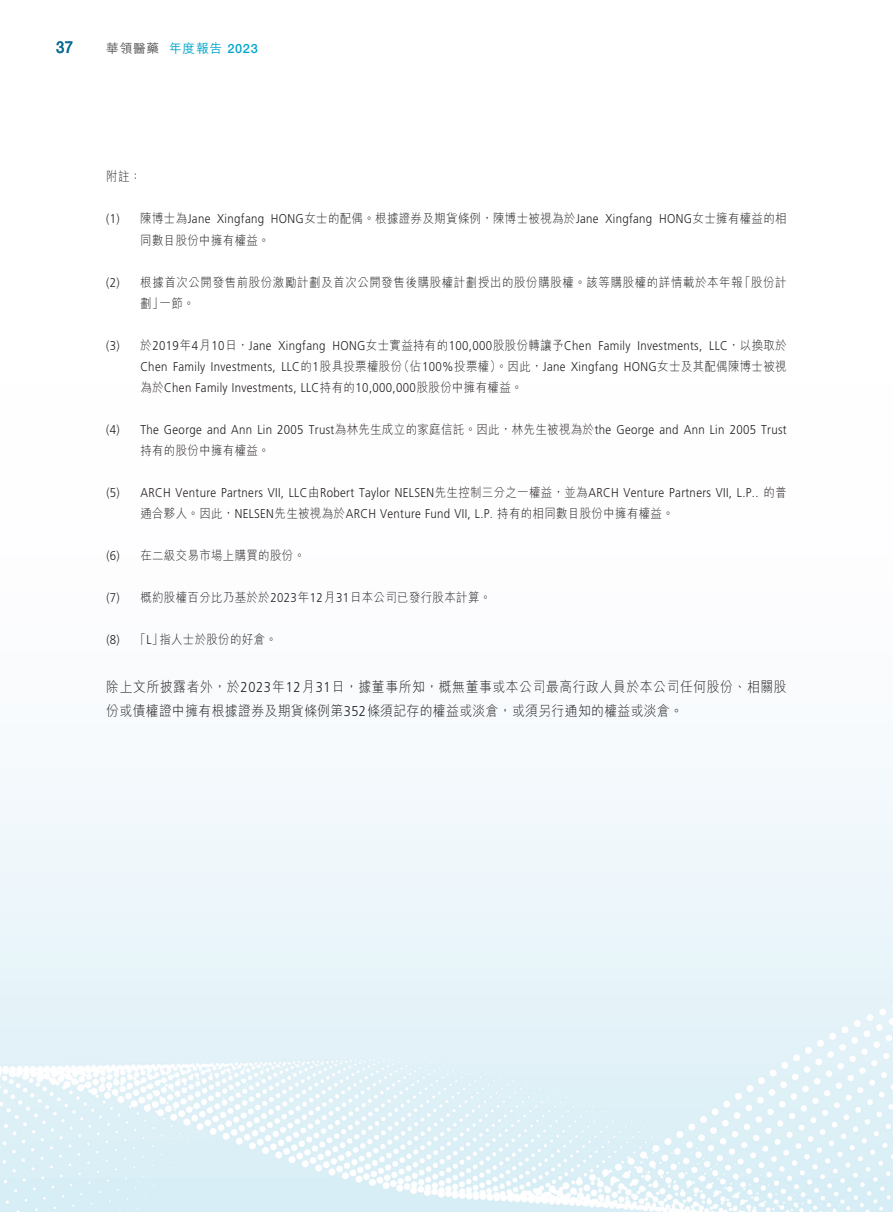
<style>
.page{position:relative;width:893px;height:1212px;background:#fff}
.page>*{position:absolute;margin:0;border:0;box-sizing:border-box;transform-origin:0 0}
.t1{font:500 16.5px "Helvetica Neue LT Std";color:#0d6d95;scale:.9 1}
.t2{font:300 14.25px/24px "M Hei HK";letter-spacing:.03em;color:#231f20;scale:.9 1}
.t3{font:300 12.75px/21px "Frutiger LT Std";letter-spacing:.03em;color:#231f20;scale:.9 1}
.t4{font:300 12.75px "M Hei HK";letter-spacing:.03em;color:#231f20;scale:.9 1}
.t5{font:300 12.75px "M Hei HK";letter-spacing:.05em;color:#231f20;scale:.9 1}
.t6{font:500 12.75px "M Hei HK";color:#00a6cb}
.t7{font:500 12.75px "M Hei HK";color:#57585a}
.s1{font-family:"Helvetica Neue LT Std"}
.s2{font-family:"Frutiger LT Std"}
.s3{font-family:"M Hei HK"}
</style>
<div class="page">
<img style="left:0;top:768px;width:893px;height:444px">
<p class="t1" style="left:56px;top:37px;width:20px">37</p>
<p class="t7" style="left:106px;top:39px;width:55px">華領醫藥</p>
<p class="t6" style="left:169px;top:39px;width:90px">年度報告 <span class="s1">2023</span></p>
<p class="t4" style="left:106px;top:170px;width:40px">附註：</p>
<p class="t3" style="left:106px;top:209px;width:16px">1( )</p>
<p class="t4" style="left:140px;top:212px;width:79px">陳博士為<span class="s2">Jane</span></p>
<p class="t3" style="left:217px;top:209px;width:54px">Xingfang</p>
<p class="t4" style="left:271px;top:212px;width:366px"><span class="s2">HONG</span>女士的配偶。根據證券及期貨條例，陳博士被視為於<span class="s2">Jane</span></p>
<p class="t3" style="left:605px;top:209px;width:54px">Xingfang</p>
<p class="t4" style="left:659px;top:212px;width:143px"><span class="s2">HONG</span>女士擁有權益的相</p>
<p class="t4" style="left:140px;top:233px;width:145px">同數目股份中擁有權益。</p>
<p class="t3" style="left:106px;top:272px;width:16px">2( )</p>
<p class="t3" style="left:106px;top:335px;width:16px">3( )</p>
<p class="t3" style="left:106px;top:419px;width:16px">4( )</p>
<p class="t3" style="left:106px;top:482px;width:16px">5( )</p>
<p class="t3" style="left:106px;top:545px;width:16px">6( )</p>
<p class="t3" style="left:106px;top:587px;width:16px">7( )</p>
<p class="t5" style="left:140px;top:275px;width:671px">根據首次公開發售前股份激勵計劃及首次公開發售後購股權計劃授出的股份購股權。該等購股權的詳情載於本年報</p>
<p class="t4" style="left:739px;top:275px;width:54px">「股份計</p>
<p class="t4" style="left:160px;top:296px;width:40px">一節。</p>
<p class="t4" style="left:140px;top:296px;width:27px">劃」</p>
<p class="t3" style="left:140px;top:335px;width:147px"><span class="s3">於</span>2019<span class="s3">年 月</span>4 10<span class="s3">日，</span>Jane</p>
<p class="t3" style="left:279px;top:335px;width:54px">Xingfang</p>
<p class="t3" style="left:332px;top:335px;width:289px">HONG<span class="s3">女士實益持有的</span>100,000<span class="s3">股股份轉讓予</span>Chen</p>
<p class="t3" style="left:598px;top:335px;width:37px">Family</p>
<p class="t3" style="left:637px;top:335px;width:73px">Investments,</p>
<p class="t4" style="left:709px;top:338px;width:88px"><span class="s2">LLC</span>，以換取於</p>
<p class="t4" style="left:398px;top:359px;width:433px">（佔<span class="s2">100%</span>投票權）。因此，<span class="s2">Jane Xingfang HONG</span>女士及其配偶陳博士被視</p>
<p class="t3" style="left:140px;top:356px;width:426px">Chen Family Investments, LLC<span class="s3">的</span>1<span class="s3">股具投票權股份<br>為於</span>Chen Family Investments, LLC<span class="s3">持有的</span>10,000,000<span class="s3">股股份中擁有權益。</span></p>
<p class="t3" style="left:140px;top:419px;width:720px">The George and Ann Lin 2005 Trust<span class="s3">為林先生成立的家庭信託。因此，林先生被視為於</span>the George and Ann Lin 2005 Trust</p>
<p class="t4" style="left:140px;top:443px;width:145px">持有的股份中擁有權益。</p>
<p class="t3" style="left:140px;top:482px;width:720px">ARCH Venture Partners VII, LLC<span class="s3">由</span>Robert Taylor NELSEN<span class="s3">先生控制三分之一權益，並為</span>ARCH Venture Partners VII P.L, . . <span class="s3">的普</span></p>
<p class="t4" style="left:140px;top:506px;width:594px">通合夥人。因此，<span class="s2">NELSEN</span>先生被視為於<span class="s2">ARCH Venture Fund VII .P.L,</span> 持有的相同數目股份中擁有權益。</p>
<p class="t4" style="left:140px;top:548px;width:185px">在二級交易市場上購買的股份。</p>
<p class="t4" style="left:140px;top:590px;width:391px">概約股權百分比乃基於於<span class="s2">2023</span>年<span class="s2">12</span>月<span class="s2">31</span>日本公司已發行股本計算。</p>
<p class="t4" style="left:159px;top:632px;width:132px">指人士於股份的好倉。</p>
<p class="t3" style="left:106px;top:629px;width:65px">8( ) <span class="s3">「」</span>L</p>
<p class="t2" style="left:106px;top:674px;width:757px">除上文所披露者外，於<span class="s2">2023</span>年<span class="s2">12</span>月<span class="s2">31</span>日，據董事所知，概無董事或本公司最高行政人員於本公司任何股份、相關股份或債權證中擁有根據證券及期貨條例第<span class="s2">352</span>條須記存的權益或淡倉，或須另行通知的權益或淡倉。</p>
</div>
